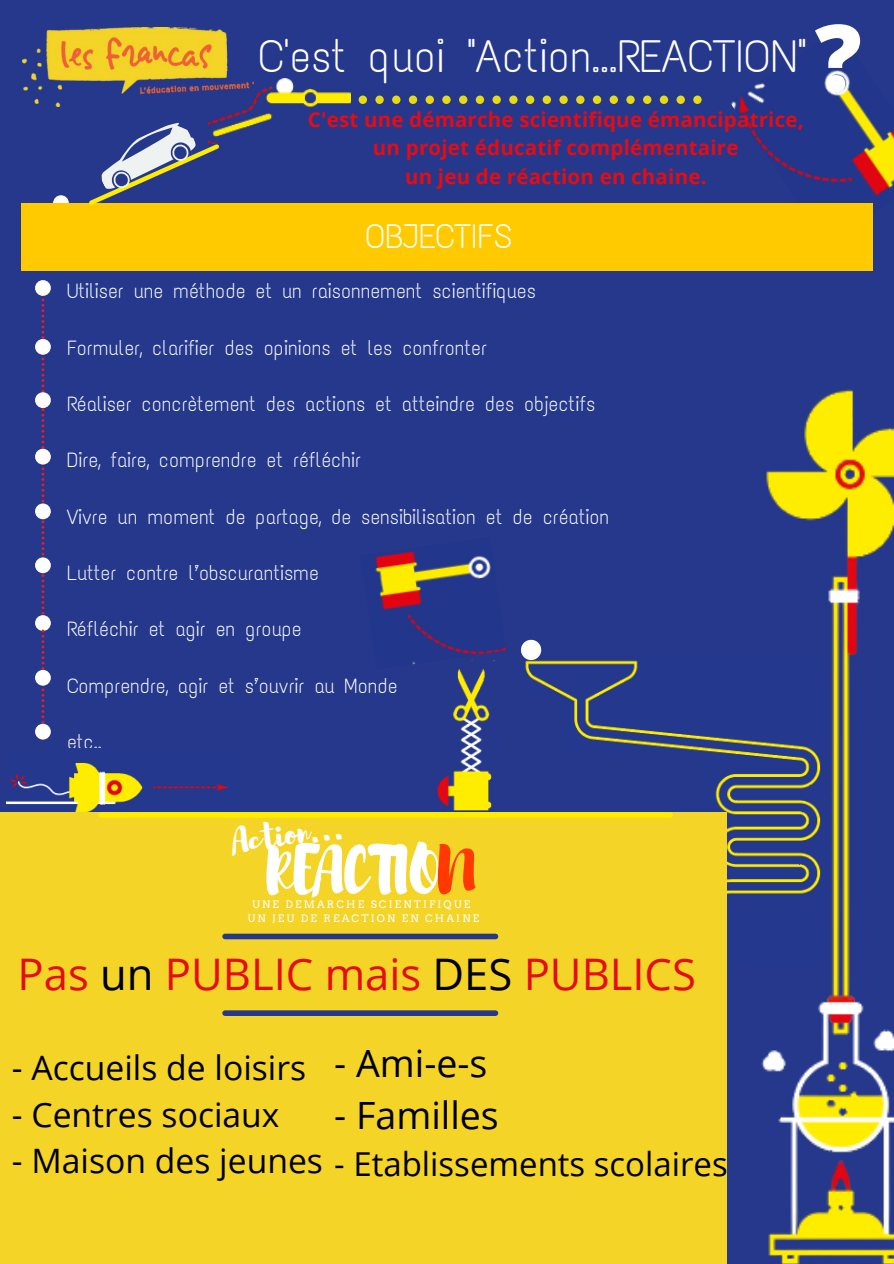
<style>
.page{position:relative;width:894px;height:1264px;background:#fff}
.page>*{position:absolute;margin:0;border:0;box-sizing:border-box;transform-origin:0 0}
.t1{font:800 92.55px "Open Sans";color:#fff}
.t2{font:61.65px "Brusher";letter-spacing:-.01em;color:#fff}
.t3{font:45.45px "Text Me One";letter-spacing:-.01em;color:#fff}
.t4{font:43.5px "Open Sans";color:#e50c13}
.t5{font:37.5px "Open Sans";color:#000}
.t6{font:34.05px "Text Me One";letter-spacing:-.01em;color:#fff}
.t7{font:33.9px "Brusher";color:#fff}
.t8{font:33.6px "Open Sans";color:#000}
.t9{font:33px "Open Sans";color:#000}
.t10{font:20.55px "Text Me One";letter-spacing:-.01em;color:#fff}
.t11{font:700 20.55px "Open Sans";letter-spacing:.01em;color:#e50c13}
.t12{font:10.35px "Arvo";letter-spacing:.205em;color:#fff}
.s1{color:#ff3900}
.s2{color:#000}
</style>
<div class="page">
<div style="left:0;top:0;width:893px;height:1263px;background:#26388c"></div>
<img style="left:761px;top:389px;width:132px;height:874px">
<img style="left:23px;top:27px;width:205px;height:79px">
<img style="left:731px;top:70px;width:162px;height:126px">
<div style="left:35px;top:280px;width:16px;height:16px;background:#fff;border-radius:50%"></div>
<div style="left:35px;top:339px;width:16px;height:16px;background:#fff;border-radius:50%"></div>
<div style="left:35px;top:392px;width:16px;height:16px;background:#fff;border-radius:50%"></div>
<div style="left:35px;top:449px;width:16px;height:15px;background:#fff;border-radius:50%"></div>
<div style="left:35px;top:503px;width:16px;height:16px;background:#fff;border-radius:50%"></div>
<div style="left:35px;top:557px;width:16px;height:16px;background:#fff;border-radius:50%"></div>
<div style="left:35px;top:615px;width:16px;height:16px;background:#fff;border-radius:50%"></div>
<svg style="left:42px;top:298px;width:2px;height:425px"></svg>
<div style="left:35px;top:670px;width:16px;height:15px;background:#fff;border-radius:50%"></div>
<div style="left:35px;top:723px;width:16px;height:16px;background:#fff;border-radius:50%"></div>
<svg style="left:358px;top:95px;width:343px;height:9px"></svg>
<img style="left:208px;top:60px;width:142px;height:75px">
<div style="left:53px;top:195px;width:16px;height:16px;background:#fff;border-radius:50%"></div>
<div style="left:21px;top:203px;width:852px;height:67px;background:#ffcb00"></div>
<svg style="left:89px;top:117px;width:134px;height:88px"></svg>
<img style="left:525px;top:660px;width:299px;height:304px">
<div style="left:521px;top:753px;width:180px;height:210px;background:#26388c"></div>
<img style="left:433px;top:669px;width:59px;height:142px">
<img style="left:7px;top:763px;width:221px;height:49px">
<img style="left:375px;top:551px;width:131px;height:114px">
<div style="left:506px;top:698px;width:58px;height:126px;background:#26388c"></div>
<div style="left:521px;top:640px;width:20px;height:20px;background:#fff;border-radius:50%"></div>
<div style="left:0;top:812px;width:726px;height:451px;background:#f5d428"></div>
<div style="left:101px;top:812px;width:569px;height:5px;background:#ffed00"></div>
<div style="left:225px;top:933px;width:270px;height:6px;background:#26388c"></div>
<div style="left:225px;top:1010px;width:270px;height:5px;background:#26388c"></div>
<p class="t3" style="left:258px;top:28px;width:549px">C'est quoi "Action...REACTION"</p>
<p class="t11" style="left:308px;top:105px;width:497px">C'est une démarche scientifique émancipatrice,</p>
<p class="t11" style="left:373px;top:133px;width:367px">un projet éducatif complémentaire</p>
<p class="t11" style="left:405px;top:162px;width:303px">un jeu de réaction en chaine.</p>
<p class="t1" style="left:814px;top:-8px;width:48px">?</p>
<p class="t6" style="left:365px;top:216px;width:149px">OBJECTIFS</p>
<p class="t10" style="left:67px;top:279px;width:470px">Utiliser une méthode et un raisonnement scientifiques</p>
<p class="t10" style="left:67px;top:335px;width:421px">Formuler, clarifier des opinions et les confronter</p>
<p class="t10" style="left:67px;top:391px;width:529px">Réaliser concrètement des actions et atteindre des objectifs</p>
<p class="t10" style="left:67px;top:448px;width:295px">Dire, faire, comprendre et réfléchir</p>
<p class="t10" style="left:67px;top:504px;width:543px">Vivre un moment de partage, de sensibilisation et de création</p>
<p class="t10" style="left:67px;top:560px;width:253px">Lutter contre l’obscurantisme</p>
<p class="t10" style="left:67px;top:616px;width:236px">Réfléchir et agir en groupe</p>
<p class="t10" style="left:67px;top:673px;width:332px">Comprendre, agir et s’ouvrir au Monde</p>
<p class="t10" style="left:67px;top:729px;width:36px">etc..</p>
<p class="t7" style="left:231px;top:818px;width:112px;rotate:-7deg">Action...</p>
<p class="t2" style="left:266px;top:829px;width:210px">REACTIO<span class="s1">N</span></p>
<p class="t12" style="left:370px;top:898px;width:101px">SCIENTIFIQUE</p>
<p class="t12" style="left:247px;top:912px;width:233px">UN JEU DE REACTION EN CHAINE</p>
<p class="t12" style="left:252px;top:898px;width:114px">UNE DEMARCHE</p>
<p class="t4" style="left:18px;top:943px;width:679px">Pas <span class="s2">un</span> PUBLIC mais <span class="s2">DES</span> PUBLICS</p>
<p class="t8" style="left:12px;top:1044px;width:296px">- Accueils de loisirs</p>
<p class="t8" style="left:12px;top:1090px;width:269px">- Centres sociaux</p>
<p class="t8" style="left:12px;top:1136px;width:312px">- Maison des jeunes</p>
<p class="t5" style="left:334px;top:1036px;width:155px">- Ami-e-s</p>
<p class="t5" style="left:334px;top:1088px;width:166px">- Familles</p>
<p class="t9" style="left:334px;top:1140px;width:395px">- Etablissements scolaires</p>
</div>
